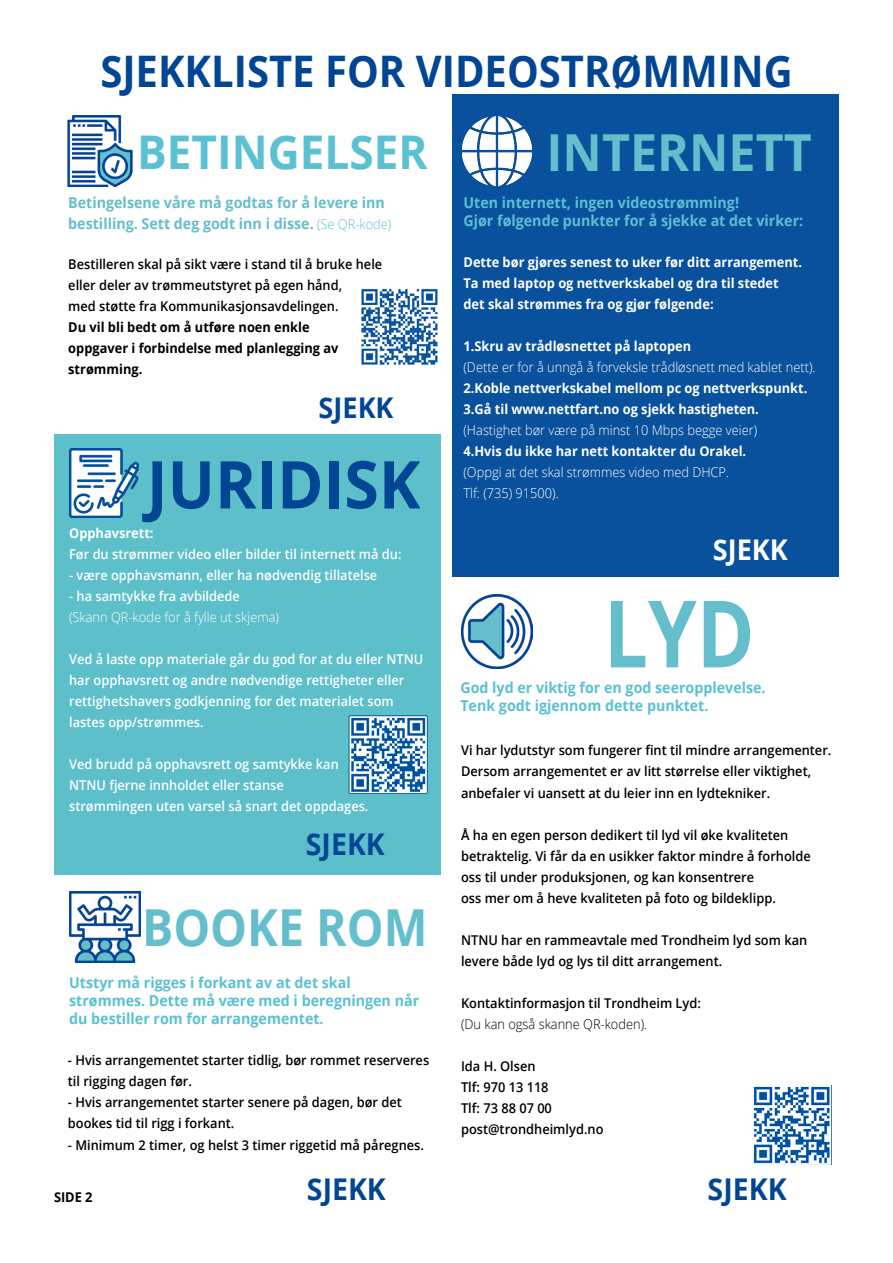
<style>
.page{position:relative;width:893px;height:1263px;background:#fff}
.page>*{position:absolute;margin:0;border:0;box-sizing:border-box;transform-origin:0 0}
.t1{font:700 93px "Open Sans";color:#65becc;scale:.84 1}
.t2{font:700 66px "Open Sans";color:#014694;scale:.95 1}
.t3{font:700 51px "Open Sans";color:#65becc;scale:.95 1}
.t4{font:700 51px "Open Sans";color:#65becc;scale:.91 1}
.t5{font:700 46.5px "Open Sans";color:#5ac1d2;scale:.95 1}
.t6{font:700 43.5px "Open Sans";color:#014694;scale:.92 1}
.t7{font:700 30px "Open Sans";color:#014694;scale:.95 1}
.t8{font:700 28.5px "Open Sans";color:#fff;scale:.95 1}
.t9{font:700 28.5px "Open Sans";color:#014694;scale:.95 1}
.t10{font:700 15px/18px "Open Sans";color:#5ac1d2;scale:.95 1}
.t11{font:700 15px/21px "Open Sans";color:#65becc;scale:.95 1}
.t12{font:600 13.5px/21px "Open Sans";color:#000;scale:.95 1}
.t13{font:600 13.5px/21px "Open Sans";color:#fff;scale:.95 1}
.t14{font:700 13.5px/21px "Open Sans";color:#fff;scale:.95 1}
.t15{font:300 13.5px/21px "Open Sans";color:#fff;scale:.95 1}
.t16{font:700 13.5px/21px "Open Sans";color:#000;scale:.95 1}
.t17{font:300 13.5px "Open Sans";color:#000;scale:.95 1}
.s1{font-weight:300;font-size:13.5px}
</style>
<div class="page">
<div style="left:54px;top:434px;width:387px;height:440px;background:#5cbfca"></div>
<div style="left:452px;top:94px;width:387px;height:483px;background:#09509d"></div>
<img style="left:69px;top:891px;width:71px;height:71px">
<img style="left:461px;top:595px;width:72px;height:74px">
<img style="left:69px;top:449px;width:69px;height:69px">
<img style="left:67px;top:116px;width:66px;height:71px">
<img style="left:349px;top:716px;width:78px;height:78px">
<img style="left:461px;top:116px;width:71px;height:71px">
<img style="left:754px;top:1086px;width:76px;height:78px">
<img style="left:361px;top:288px;width:77px;height:77px">
<h3 class="t6" style="left:100px;top:41px;width:754px">SJEKKLISTE FOR VIDEOSTRØMMING</h3>
<h3 class="t5" style="left:137px;top:119px;width:307px">BETINGELSER</h3>
<p class="t11" style="left:68px;top:192px;width:342px">Betingelsene våre må godtas for å levere inn bestilling. Sett deg godt inn i disse. <span class="s1">(Se QR-kode)</span></p>
<p class="t12" style="left:68px;top:254px;width:332px">Bestilleren skal på sikt være i stand til å bruke hele eller deler av trømmeutstyret på egen hånd,<br>med støtte fra Kommunikasjonsavdelingen.</p>
<p class="t16" style="left:68px;top:317px;width:286px">Du vil bli bedt om å utføre noen enkle oppgaver i forbindelse med planlegging av strømming.</p>
<h3 class="t9" style="left:319px;top:387px;width:80px">SJEKK</h3>
<h2 class="t2" style="left:147px;top:438px;width:290px">JURIDISK</h2>
<p class="t14" style="left:69px;top:522px;width:90px">Opphavsrett:</p>
<p class="t13" style="left:69px;top:543px;width:351px">Før du strømmer video eller bilder til internett må du:</p>
<p class="t13" style="left:69px;top:564px;width:326px">- være opphavsmann, eller ha nødvendig tillatelse</p>
<p class="t13" style="left:69px;top:585px;width:181px">- ha samtykke fra avbildede</p>
<p class="t15" style="left:69px;top:606px;width:222px">(Skann QR-kode for å fylle ut skjema)</p>
<p class="t13" style="left:69px;top:648px;width:374px">Ved å laste opp materiale går du god for at du eller NTNU har opphavsrett og andre nødvendige rettigheter eller rettighetshavers godkjenning for det materialet som lastes opp/strømmes.</p>
<p class="t13" style="left:69px;top:753px;width:317px">Ved brudd på opphavsrett og samtykke kan<br>NTNU fjerne innholdet eller stanse strømmingen uten varsel så snart det oppdages.</p>
<h3 class="t7" style="left:306px;top:823px;width:85px">SJEKK</h3>
<h3 class="t4" style="left:142px;top:892px;width:315px">BOOKE ROM</h3>
<p class="t10" style="left:69px;top:973px;width:370px">Utstyr må rigges i forkant av at det skal strømmes. Dette må være med i beregningen når du bestiller rom for arrangementet.</p>
<p class="t12" style="left:68px;top:1050px;width:382px">- Hvis arrangementet starter tidlig, bør rommet reserveres til rigging dagen før.</p>
<p class="t12" style="left:68px;top:1092px;width:353px">- Hvis arrangementet starter senere på dagen, bør det bookes tid til rigg i forkant.</p>
<p class="t12" style="left:68px;top:1134px;width:376px">- Minimum 2 timer, og helst 3 timer riggetid må påregnes.</p>
<h3 class="t3" style="left:547px;top:116px;width:281px">INTERNETT</h3>
<p class="t10" style="left:463px;top:193px;width:359px">Uten internett, ingen videostrømming!<br>Gjør følgende punkter for å sjekke at det virker:</p>
<p class="t14" style="left:463px;top:251px;width:358px">Dette bør gjøres senest to uker før ditt arrangement.<br>Ta med laptop og nettverkskabel og dra til stedet det skal strømmes fra og gjør følgende:</p>
<p class="t14" style="left:463px;top:335px;width:241px">1.Skru av trådløsnettet på laptopen</p>
<p class="t15" style="left:463px;top:356px;width:372px">(Dette er for å unngå å forveksle trådløsnett med kablet nett).</p>
<p class="t14" style="left:463px;top:377px;width:364px">2.Koble nettverkskabel mellom pc og nettverkspunkt.<br>3.Gå til www.nettfart.no og sjekk hastigheten.</p>
<p class="t15" style="left:463px;top:419px;width:311px">(Hastighet bør være på minst 10 Mbps begge veier)</p>
<p class="t14" style="left:463px;top:440px;width:299px">4.Hvis du ikke har nett kontakter du Orakel.</p>
<p class="t15" style="left:463px;top:461px;width:281px">(Oppgi at det skal strømmes video med DHCP.<br>Tlf: (735) 91500).</p>
<h3 class="t8" style="left:713px;top:529px;width:80px">SJEKK</h3>
<h1 class="t1" style="left:604px;top:568px;width:181px">LYD</h1>
<p class="t10" style="left:460px;top:678px;width:323px">God lyd er viktig for en god seeropplevelse.<br>Tenk godt igjennom dette punktet.</p>
<p class="t12" style="left:461px;top:740px;width:391px">Vi har lydutstyr som fungerer fint til mindre arrangementer.<br>Dersom arrangementet er av litt størrelse eller viktighet, anbefaler vi uansett at du leier inn en lydtekniker.</p>
<p class="t12" style="left:461px;top:824px;width:370px">Å ha en egen person dedikert til lyd vil øke kvaliteten betraktelig. Vi får da en usikker faktor mindre å forholde oss til under produksjonen, og kan konsentrere<br>oss mer om å heve kvaliteten på foto og bildeklipp.</p>
<p class="t12" style="left:461px;top:929px;width:366px">NTNU har en rammeavtale med Trondheim lyd som kan levere både lyd og lys til ditt arrangement.</p>
<p class="t12" style="left:461px;top:992px;width:254px">Kontaktinformasjon til Trondheim Lyd:</p>
<p class="t17" style="left:461px;top:1014px;width:198px">(Du kan også skanne QR-koden).</p>
<p class="t12" style="left:461px;top:1055px;width:151px">Ida H. Olsen<br>Tlf: 970 13 118<br>Tlf: 73 88 07 00 post@trondheimlyd.no</p>
<p class="t16" style="left:54px;top:1186px;width:42px">SIDE 2</p>
<h3 class="t7" style="left:307px;top:1168px;width:85px">SJEKK</h3>
<h3 class="t7" style="left:708px;top:1168px;width:85px">SJEKK</h3>
</div>
